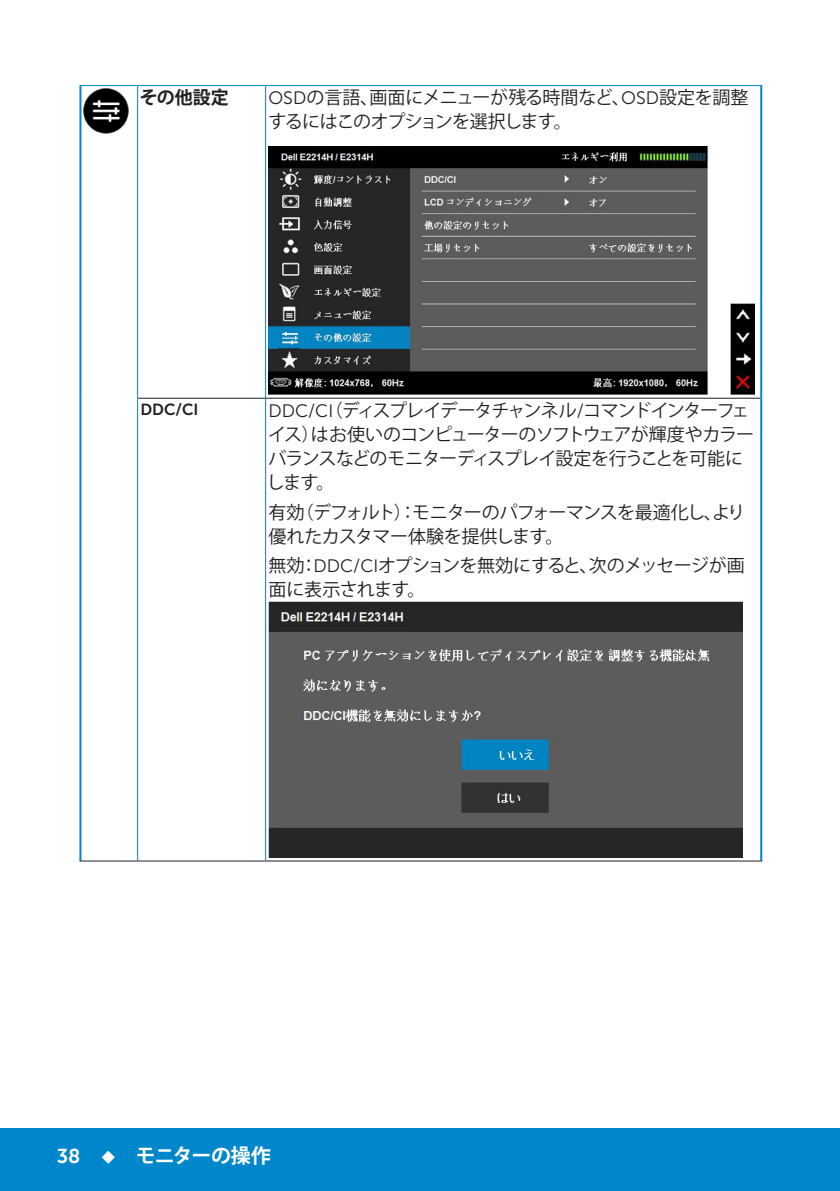
<style>
.page{position:relative;width:840px;height:1191px;background:#fff}
.page>*{position:absolute;margin:0;border:0;box-sizing:border-box;transform-origin:0 0}
.t1{font:700 20px "Koz Go Pro";letter-spacing:-.035em;color:#fff}
.Table_Paragraph{font:18px/24px "Koz Go Pro";letter-spacing:-.04em;color:#231f20}
.Table_Paragraph-2{font:18px/24px "Koz Go Pro";letter-spacing:-.06em;color:#231f20}
.Table_Paragraph-3{font:700 18px "Koz Go Pro";letter-spacing:-.005em;color:#231f20}
.Table_Paragraph-4{font:16px "Museo Sans For Dell 700";color:#231f20}
.s1{font-family:"Museo Sans For Dell 300"}
.s2{font-family:"Museo Sans For Dell 700";font-weight:400}
</style>
<div class="page">
<div style="left:0;top:1128px;width:839px;height:63px;background:#0087cb"></div>
<hr style="left:79px;top:86px;width:2px;height:312px;background:#0087cb">
<hr style="left:79px;top:398px;width:2px;height:462px;background:#0087cb">
<hr style="left:79px;top:85px;width:58px;height:1px;background:#0087cb">
<hr style="left:137px;top:86px;width:1px;height:312px;background:#0087cb">
<hr style="left:137px;top:85px;width:128px;height:1px;background:#0087cb">
<hr style="left:265px;top:86px;width:1px;height:312px;background:#0087cb">
<hr style="left:759px;top:86px;width:2px;height:312px;background:#0087cb">
<hr style="left:265px;top:85px;width:496px;height:1px;background:#0087cb">
<hr style="left:137px;top:398px;width:1px;height:462px;background:#0087cb">
<hr style="left:138px;top:398px;width:127px;height:1px;background:#231f20">
<hr style="left:265px;top:398px;width:1px;height:462px;background:#0087cb">
<hr style="left:759px;top:398px;width:2px;height:462px;background:#0087cb">
<hr style="left:265px;top:398px;width:494px;height:1px;background:#231f20">
<hr style="left:79px;top:860px;width:58px;height:1px;background:#231f20">
<hr style="left:137px;top:860px;width:128px;height:1px;background:#231f20">
<hr style="left:265px;top:860px;width:496px;height:1px;background:#231f20">
<img style="left:83px;top:88px;width:46px;height:46px">
<img style="left:268px;top:146px;width:486px;height:249px">
<img style="left:268px;top:602px;width:473px;height:255px">
<p class="Table_Paragraph-3" style="left:140px;top:86px;width:90px">その他設定</p>
<p class="Table_Paragraph" style="left:268px;top:86px;width:481px"><span class="s1">OSD</span>の言語、画面にメニューが残る時間など、<span class="s1">OSD</span>設定を調整するにはこのオプションを選択します。</p>
<p class="Table_Paragraph-4" style="left:140px;top:401px;width:60px">DDC/CI</p>
<p class="Table_Paragraph-2" style="left:266px;top:399px;width:488px"><span class="s1">DDC/CI</span>（ディスプレイデータチャンネル<span class="s1">/</span>コマンドインターフェイス）はお使いのコンピューターのソフトウェアが輝度やカラーバランスなどのモニターディスプレイ設定を行うことを可能にします。</p>
<p class="Table_Paragraph" style="left:268px;top:500px;width:478px">有効（デフォルト）：モニターのパフォーマンスを最適化し、より優れたカスタマー体験を提供します。</p>
<p class="Table_Paragraph" style="left:268px;top:554px;width:477px">無効：<span class="s1">DDC/CI</span>オプションを無効にすると、次のメッセージが画面に表示されます。</p>
<p class="t1" style="left:57px;top:1142px;width:215px"><span class="s2">38</span> ◆ モニターの操作</p>
</div>
